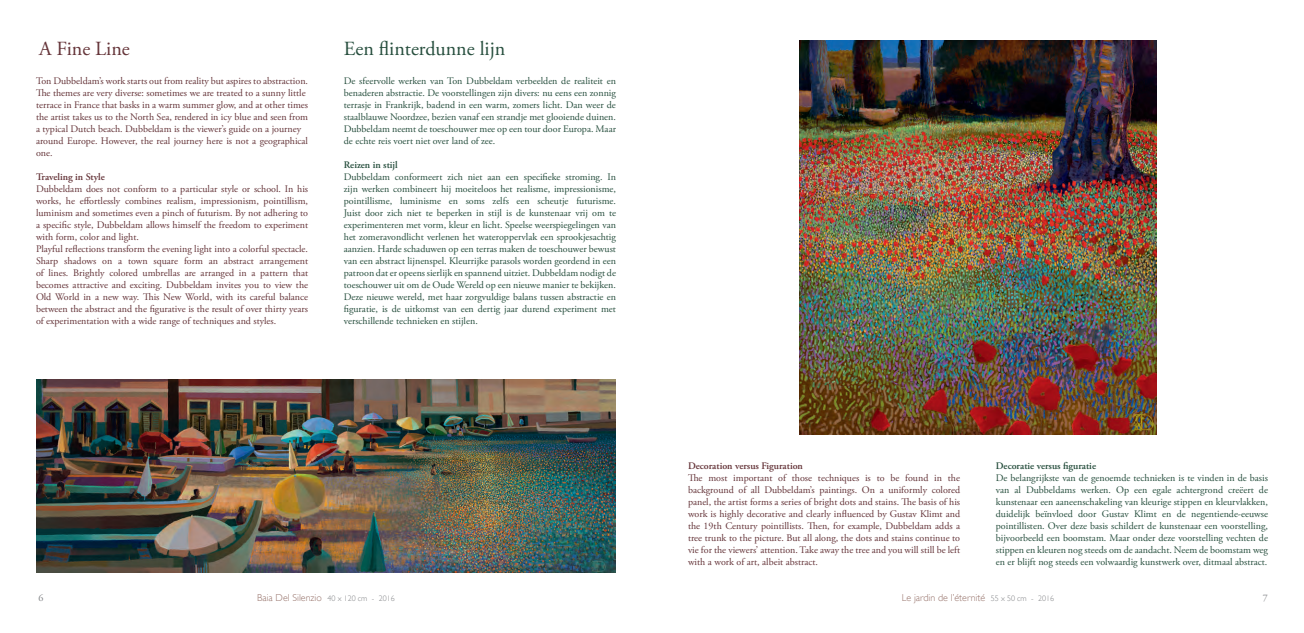
<style>
.page{position:relative;width:1304px;height:633px;background:#fff}
.page>*{position:absolute;margin:0;border:0;box-sizing:border-box;transform-origin:0 0}
.Standaard{font:20px "Adobe Garamond Pro";color:#264e3d}
.t1{font:20px "Adobe Garamond Pro";color:#643338}
.Standaard-2{font:10px/12px "Adobe Garamond Pro";color:#264e3d;text-align:justify}
.Standaard-3{font:10px/12px "Adobe Garamond Pro";color:#643338;text-align:justify}
.t2{font:300 10px "Gill Sans";color:#97736b}
.Standaard-4{font:600 10px "Adobe Garamond Pro";color:#643338}
.Standaard-5{font:600 10px "Adobe Garamond Pro";color:#264e3d}
.t3{font:10px "Adobe Garamond Pro";color:#808285}
.s1{font-size:8px;color:#808285}
</style>
<div class="page">
<img style="left:36px;top:379px;width:580px;height:193px">
<img style="left:799px;top:40px;width:358px;height:394px">
<p class="t1" style="left:39px;top:36px;width:92px">A Fine Line</p>
<p class="Standaard-3" style="left:36px;top:75px;width:274px">Ton Dubbeldam’s work starts out from reality but aspires to abstraction.<br>The themes are very diverse: sometimes we are treated to a sunny little</p>
<p class="Standaard-3" style="left:36px;top:99px;width:274px">terrace in France that basks in a warm summer glow, and at other times the artist takes us to the North Sea, rendered in icy blue and seen from</p>
<p class="Standaard-3" style="left:36px;top:123px;width:267px">a typical Dutch beach. Dubbeldam is the viewer’s guide on a journey</p>
<p class="Standaard-3" style="left:36px;top:135px;width:274px">around Europe. However, the real journey here is not a geographical one.</p>
<p class="Standaard-4" style="left:36px;top:171px;width:70px">Traveling in Style</p>
<p class="Standaard-3" style="left:36px;top:183px;width:274px">Dubbeldam does not conform to a particular style or school. In his works, he effortlessly combines realism, impressionism, pointillism, luminism and sometimes even a pinch of futurism. By not adhering to a specific style, Dubbeldam allows himself the freedom to experiment with form, color and light.</p>
<p class="Standaard-3" style="left:36px;top:243px;width:274px">Playful reflections transform the evening light into a colorful spectacle.</p>
<p class="Standaard-3" style="left:36px;top:255px;width:274px">Sharp shadows on a town square form an abstract arrangement of lines. Brightly colored umbrellas are arranged in a pattern that becomes attractive and exciting. Dubbeldam invites you to view the Old World in a new way. This New World, with its careful balance between the abstract and the figurative is the result of over thirty years of experimentation with a wide range of techniques and styles.</p>
<p class="Standaard" style="left:344px;top:36px;width:163px">Een flinterdunne lijn</p>
<p class="Standaard-2" style="left:344px;top:75px;width:274px">De sfeervolle werken van Ton Dubbeldam verbeelden de realiteit en benaderen abstractie. De voorstellingen zijn divers: nu eens een zonnig terrasje in Frankrijk, badend in een warm, zomers licht. Dan weer de staalblauwe Noordzee, bezien vanaf een strandje met glooiende duinen.<br>Dubbeldam neemt de toeschouwer mee op een tour door Europa. Maar de echte reis voert niet over land of zee.</p>
<p class="Standaard-5" style="left:344px;top:159px;width:55px">Reizen in stijl</p>
<p class="Standaard-2" style="left:344px;top:171px;width:274px">Dubbeldam conformeert zich niet aan een specifieke stroming. In zijn werken combineert hij moeiteloos het realisme, impressionisme, pointillisme, luminisme en soms zelfs een scheutje futurisme.<br>Juist door zich niet te beperken in stijl is de kunstenaar vrij om te experimenteren met vorm, kleur en licht. Speelse weerspiegelingen van het zomeravondlicht verlenen het wateroppervlak een sprookjesachtig aanzien. Harde schaduwen op een terras maken de toeschouwer bewust van een abstract lijnenspel. Kleurrijke parasols worden geordend in een patroon dat er opeens sierlijk en spannend uitziet. Dubbeldam nodigt de toeschouwer uit om de Oude Wereld op een nieuwe manier te bekijken.<br>Deze nieuwe wereld, met haar zorgvuldige balans tussen abstractie en figuratie, is de uitkomst van een dertig jaar durend experiment met verschillende technieken en stijlen.</p>
<p class="Standaard-4" style="left:688px;top:459px;width:116px">Decoration versus Figuration</p>
<p class="Standaard-3" style="left:688px;top:471px;width:274px">The most important of those techniques is to be found in the background of all Dubbeldam’s paintings. On a uniformly colored panel, the artist forms a series of bright dots and stains. The basis of his work is highly decorative and clearly influenced by Gustav Klimt and the 19th Century pointillists. Then, for example, Dubbeldam adds a tree trunk to the picture. But all along, the dots and stains continue to vie for the viewers’ attention. Take away the tree and you will still be left with a work of art, albeit abstract.</p>
<p class="Standaard-5" style="left:996px;top:459px;width:102px">Decoratie versus figuratie</p>
<p class="Standaard-2" style="left:996px;top:471px;width:274px">De belangrijkste van de genoemde technieken is te vinden in de basis van al Dubbeldams werken. Op een egale achtergrond creëert de kunstenaar een aaneenschakeling van kleurige stippen en kleurvlakken, duidelijk beïnvloed door Gustav Klimt en de negentiende-eeuwse pointillisten. Over deze basis schildert de kunstenaar een voorstelling, bijvoorbeeld een boomstam. Maar onder deze voorstelling vechten de stippen en kleuren nog steeds om de aandacht. Neem de boomstam weg en er blijft nog steeds een volwaardig kunstwerk over, ditmaal abstract.</p>
<p class="t2" style="left:257px;top:591px;width:139px">Baia Del Silenzio <span class="s1">40 x 120 cm - 2016</span></p>
<p class="t2" style="left:902px;top:591px;width:154px">Le jardin de l’éternité <span class="s1">55 x 50 cm - 2016</span></p>
<p class="t3" style="left:39px;top:591px;width:6px">6</p>
<p class="t3" style="left:1263px;top:591px;width:6px">7</p>
</div>
